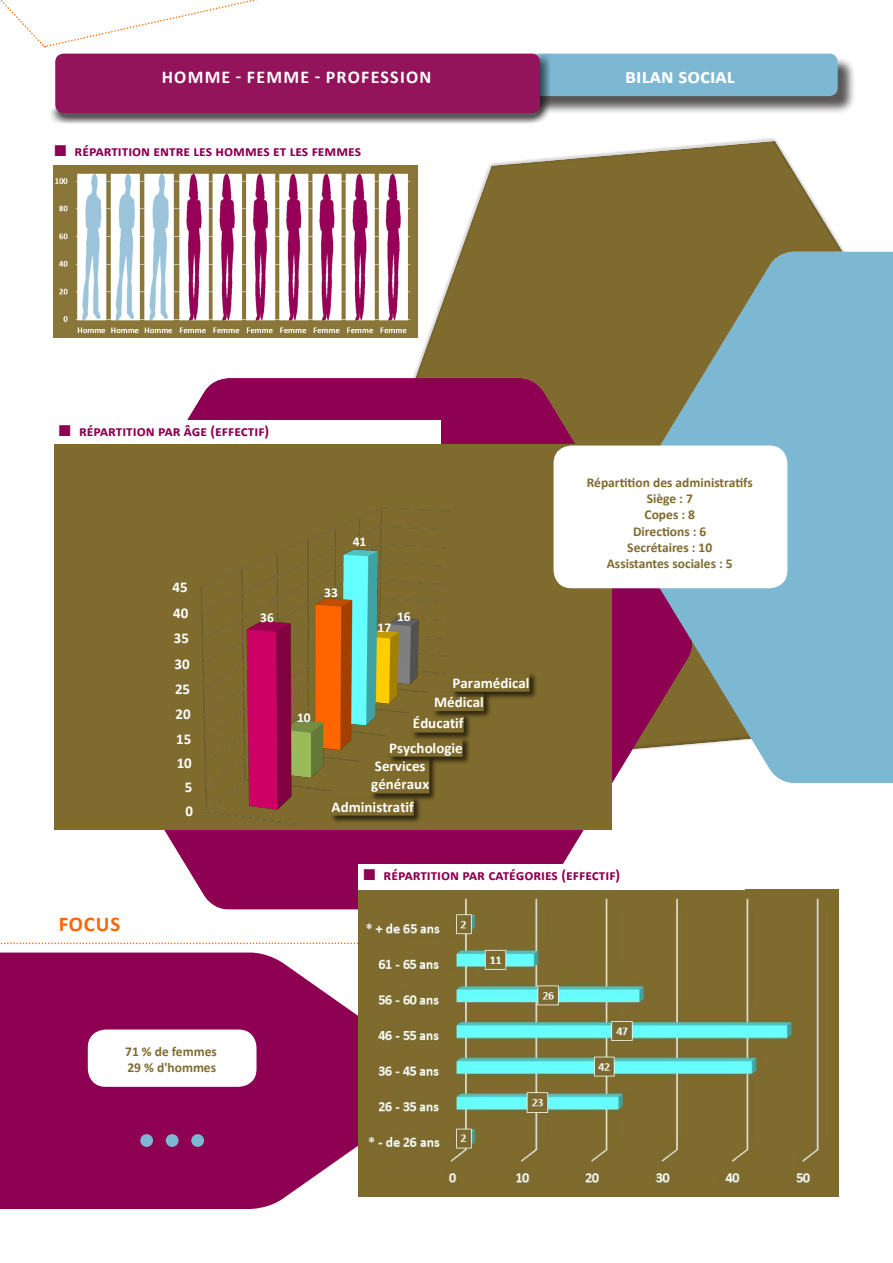
<style>
.page{position:relative;width:893px;height:1263px;background:#fff}
.page>*{position:absolute;margin:0;border:0;box-sizing:border-box;transform-origin:0 0}
.t1{font:700 21px "Calibri";color:#fff}
.t2{font:700 21px "Calibri";letter-spacing:.04em;color:#f60}
.t3{font:700 18px "Calibri";letter-spacing:.07em;color:#fff}
.t4{font:700 15px "Calibri";color:#8d0052}
.t5{font:700 15px/18.3px "Calibri";color:#fff}
.t6{font:700 13.5px "Calibri";color:#7f6b2e}
.t7{font:700 13.5px "Calibri";color:#fff}
</style>
<div class="page">
<div style="left:521px;top:56px;width:335px;height:59px;background:#231f20;opacity:.75"></div>
<div style="left:519px;top:54px;width:319px;height:42px;background:#7db8d3;border-radius:9px"></div>
<div style="left:48px;top:50px;width:503px;height:74px;background:#231f20;opacity:.75"></div>
<div style="left:55px;top:54px;width:485px;height:59px;background:#93145a;border-radius:9px"></div>
<svg style="left:0;top:952px;width:358px;height:257px;background:#95125e"></svg>
<svg style="left:1px;top:0;width:256px;height:48px"></svg>
<svg style="left:0;top:942px;width:358px;height:2px"></svg>
<svg style="left:350px;top:121px;width:492px;height:251px;fill:#7f6b2e"></svg>
<div style="left:50px;top:372px;width:649px;height:539px;background:#fff;opacity:.75"></div>
<div style="left:615px;top:246px;width:278px;height:538px;background:#fff;opacity:.75"></div>
<img style="left:358px;top:890px;width:481px;height:307px">
<div style="left:358px;top:864px;width:387px;height:26px;background:#fff"></div>
<div style="left:140px;top:1134px;width:13px;height:13px;background:#7db8d3;border-radius:50%"></div>
<div style="left:191px;top:1134px;width:13px;height:13px;background:#7db8d3;border-radius:50%"></div>
<div style="left:166px;top:1134px;width:13px;height:13px;background:#7db8d3;border-radius:50%"></div>
<div style="left:88px;top:1029px;width:169px;height:58px;background:#fff;border-radius:18px"></div>
<div style="left:50px;top:140px;width:386px;height:26px;background:#fff"></div>
<div style="left:54px;top:421px;width:387px;height:24px;background:#fff"></div>
<div style="left:54px;top:444px;width:558px;height:385px;background:#7f6b2e"></div>
<img style="left:201px;top:507px;width:249px;height:318px">
<img style="left:328px;top:794px;width:95px;height:31px">
<img style="left:368px;top:754px;width:71px;height:49px">
<img style="left:386px;top:735px;width:83px;height:31px">
<img style="left:410px;top:711px;width:60px;height:31px">
<img style="left:431px;top:690px;width:59px;height:30px">
<img style="left:450px;top:674px;width:86px;height:27px">
<img style="left:54px;top:166px;width:364px;height:171px">
<div style="left:554px;top:446px;width:233px;height:142px;background:#fff;border-radius:18px"></div>
<h2 class="t3" style="left:162px;top:66px;width:271px">HOMME - FEMME - PROFESSION</h2>
<h1 class="t1" style="left:625px;top:62px;width:111px">bilan social</h1>
<p class="t4" style="left:75px;top:141px;width:288px">répartition entre les hommes et les femmes</p>
<p class="t4" style="left:79px;top:422px;width:192px">répartition par âge (effectif)</p>
<h1 class="t2" style="left:59px;top:910px;width:63px">FOCUS</h1>
<p class="t5" style="left:173px;top:577px;width:17px">45</p>
<p class="t5" style="left:173px;top:603px;width:17px">40</p>
<p class="t5" style="left:174px;top:629px;width:17px">35</p>
<p class="t5" style="left:174px;top:655px;width:17px">30</p>
<p class="t5" style="left:175px;top:680px;width:17px">25</p>
<p class="t5" style="left:176px;top:705px;width:17px">20</p>
<p class="t5" style="left:176px;top:730px;width:17px">15</p>
<p class="t5" style="left:177px;top:754px;width:17px">10</p>
<p class="t5" style="left:185px;top:778px;width:9px">5</p>
<p class="t5" style="left:185px;top:802px;width:9px">0</p>
<p class="t7" style="left:260px;top:609px;width:15px">36</p>
<p class="t7" style="left:353px;top:533px;width:15px">41</p>
<p class="t7" style="left:324px;top:584px;width:15px">33</p>
<p class="t7" style="left:397px;top:608px;width:15px">16</p>
<p class="t7" style="left:377px;top:619px;width:15px">17</p>
<p class="t7" style="left:297px;top:709px;width:15px">10</p>
<p class="t5" style="left:453px;top:673px;width:78px">Paramédical</p>
<p class="t5" style="left:434px;top:693px;width:51px">Médical</p>
<p class="t5" style="left:413px;top:714px;width:52px">Éducatif</p>
<p class="t5" style="left:389px;top:738px;width:75px">Psychologie</p>
<p class="t5" style="left:371px;top:757px;width:59px">Services généraux</p>
<p class="t5" style="left:332px;top:797px;width:84px">Administratif</p>
<p class="t6" style="left:587px;top:474px;width:167px">Répartition des administratifs</p>
<p class="t6" style="left:647px;top:490px;width:48px">Siège : 7</p>
<p class="t6" style="left:644px;top:506px;width:52px">Copes : 8</p>
<p class="t6" style="left:633px;top:522px;width:75px">Directions : 6</p>
<p class="t6" style="left:627px;top:539px;width:87px">Secrétaires : 10</p>
<p class="t6" style="left:607px;top:555px;width:128px">Assistantes sociales : 5</p>
<p class="t4" style="left:384px;top:865px;width:238px">répartition par catégories (effectif)</p>
<p class="t6" style="left:125px;top:1043px;width:93px">71 % de femmes</p>
<p class="t6" style="left:127px;top:1059px;width:90px">29 % d'hommes</p>
</div>
